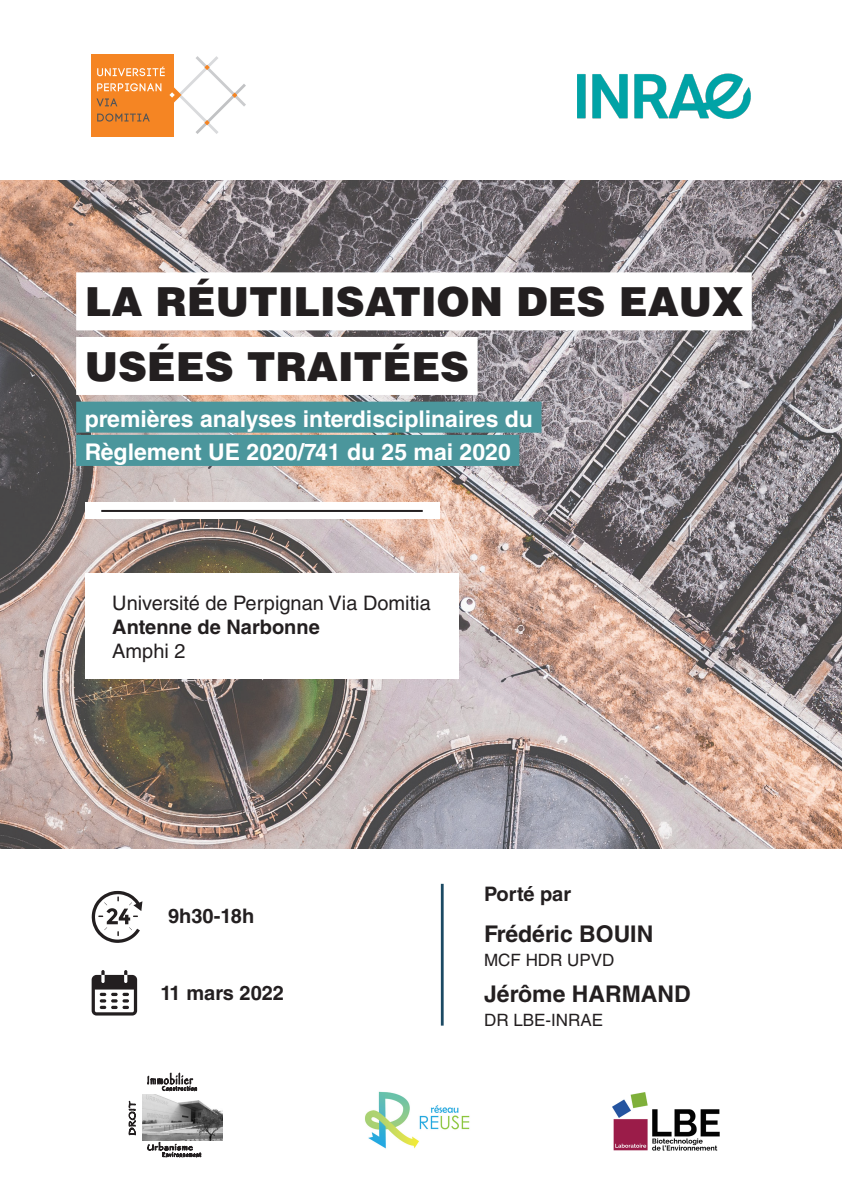
<style>
.page{position:relative;width:842px;height:1191px;background:#fff}
.page>*{position:absolute;margin:0;border:0;box-sizing:border-box;transform-origin:0 0}
.t1{font:900 40px "Helvetica LT Std";color:#231f20}
.t2{font:700 23px "Helvetica LT Std";color:#fff}
.t3{font:700 23px "Helvetica LT Std";color:#231f20}
.t4{font:700 20px "Helvetica LT Std";color:#231f20}
.t5{font:20px "Helvetica LT Std";color:#231f20}
.t6{font:17px "Helvetica LT Std";color:#231f20}
</style>
<div class="page">
<img style="left:0;top:181px;width:842px;height:667px">
<div style="left:85px;top:573px;width:373px;height:106px;background:#fff"></div>
<div style="left:76px;top:272px;width:676px;height:58px;background:#fff"></div>
<div style="left:76px;top:337px;width:402px;height:58px;background:#fff"></div>
<svg style="left:92px;top:970px;width:45px;height:45px"></svg>
<svg style="left:92px;top:891px;width:50px;height:52px"></svg>
<div style="left:85px;top:502px;width:354px;height:17px;background:#fff"></div>
<hr style="left:101px;top:510px;width:322px;height:2px;background:#231f20">
<hr style="left:441px;top:884px;width:3px;height:141px;background:#1c4a63">
<div style="left:76px;top:401px;width:465px;height:31px;background:#4b969c"></div>
<div style="left:76px;top:435px;width:443px;height:31px;background:#4b969c"></div>
<img style="left:577px;top:73px;width:173px;height:46px">
<div style="left:91px;top:54px;width:83px;height:83px;background:#f58523"></div>
<svg style="left:96px;top:56px;width:150px;height:78px"></svg>
<img style="left:613px;top:1092px;width:107px;height:59px">
<img style="left:365px;top:1091px;width:105px;height:58px">
<svg style="left:148px;top:1072px;width:49px;height:18px"></svg>
<svg style="left:148px;top:1142px;width:53px;height:15px"></svg>
<svg style="left:129px;top:1101px;width:7px;height:34px"></svg>
<img style="left:142px;top:1094px;width:81px;height:46px">
<p class="t1" style="left:85px;top:276px;width:660px">LA RÉUTILISATION DES EAUX</p>
<p class="t1" style="left:85px;top:340px;width:386px">USÉES TRAITÉES</p>
<p class="t2" style="left:85px;top:405px;width:450px">premières analyses interdisciplinaires du</p>
<p class="t2" style="left:85px;top:438px;width:428px">Règlement UE 2020/741 du 25 mai 2020</p>
<p class="t5" style="left:112px;top:591px;width:320px">Université de Perpignan Via Domitia</p>
<p class="t4" style="left:112px;top:614px;width:209px">Antenne de Narbonne</p>
<p class="t5" style="left:112px;top:639px;width:75px">Amphi 2</p>
<p class="t4" style="left:168px;top:903px;width:88px">9h30-18h</p>
<p class="t4" style="left:160px;top:980px;width:125px">11 mars 2022</p>
<p class="t4" style="left:484px;top:882px;width:89px">Porté par</p>
<p class="t3" style="left:484px;top:920px;width:171px">Frédéric BOUIN</p>
<p class="t6" style="left:484px;top:950px;width:132px">MCF HDR UPVD</p>
<p class="t3" style="left:484px;top:979px;width:208px">Jérôme HARMAND</p>
<p class="t6" style="left:484px;top:1009px;width:121px">DR LBE-INRAE</p>
</div>
